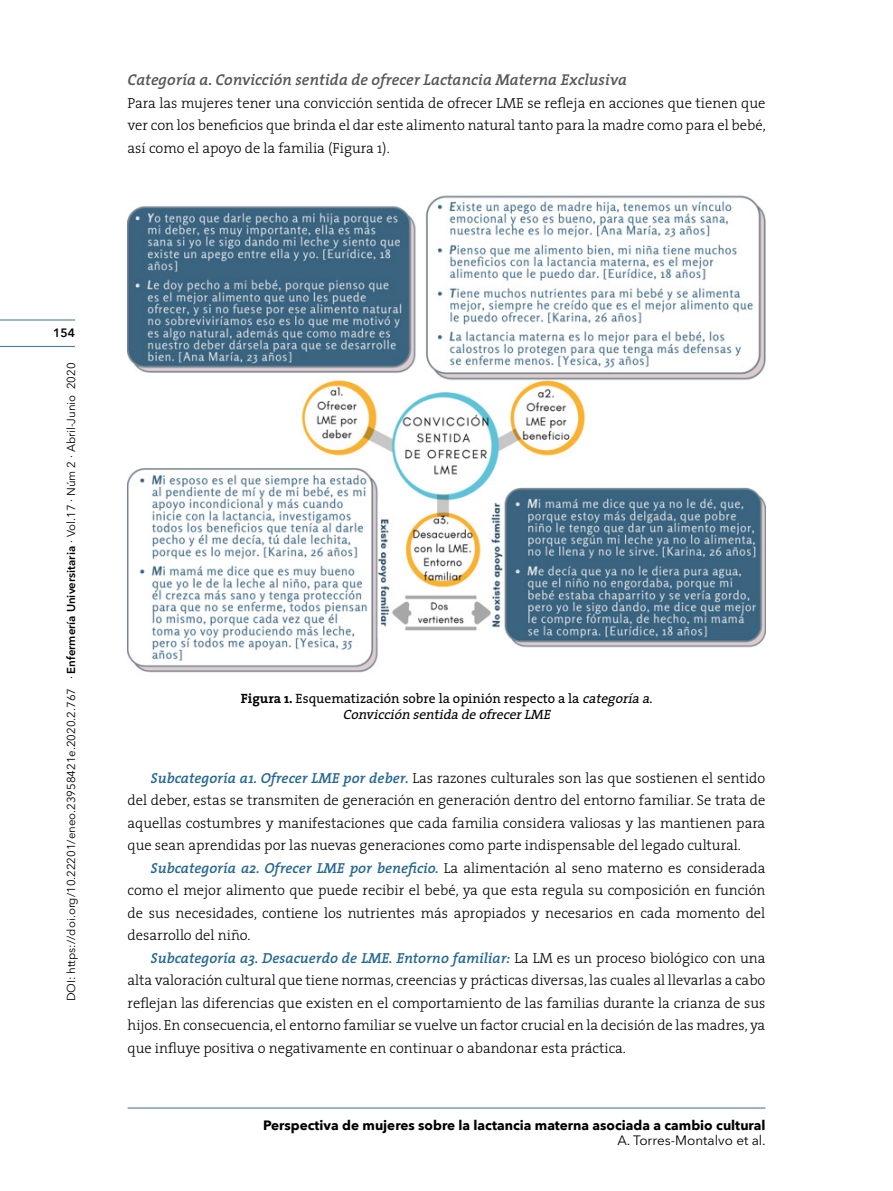
<style>
.page{position:relative;width:893px;height:1191px;background:#fff}
.page>*{position:absolute;margin:0;border:0;box-sizing:border-box;transform-origin:0 0}
.t1{font:italic 600 15.75px "The Serif";color:#54565a}
.t2{font:300 14.55px/22.5px "The Serif";color:#000;text-align:justify}
.t3{font:13.5px/16.5px "The Serif";color:#000;text-align:center}
.t4{font:700 13.5px "Avenir Next";color:#000}
.t5{font:13.5px "Avenir Next LT Pro";color:#000}
.t6{font:600 12px "Avenir Next LT Pro";color:#000}
.t7{font:11.4px "Avenir Next LT Pro";color:#000}
.s1{font-weight:600}
.s2{font-weight:700}
.s3{font-style:italic}
.s4{font-weight:600;font-style:italic;color:#25678f}
</style>
<div class="page">
<hr style="left:128px;top:1107px;width:637px;height:1px;background:#4d7da2">
<hr style="left:0;top:346px;width:75px;height:1px;background:#4d7da2">
<hr style="left:0;top:319px;width:75px;height:1px;background:#4d7da2">
<img style="left:128px;top:195px;width:637px;height:478px">
<p class="t1" style="left:128px;top:67px;width:501px">Categoría a. Convicción sentida de ofrecer Lactancia Materna Exclusiva</p>
<p class="t2" style="left:128px;top:91px;width:640px">Para las mujeres tener una convicción sentida de ofrecer LME se refleja en acciones que tienen que ver con los beneficios que brinda el dar este alimento natural tanto para la madre como para el bebé, así como el apoyo de la familia (Figura 1).</p>
<p class="t6" style="left:53px;top:326px;width:23px">154</p>
<p class="t7" style="left:64px;top:1001px;width:640px;rotate:-90deg">DOI: https://doi.org/10.22201/eneo.23958421e.2020.2.767 · <span class="s1">Enfermería Universitaria</span> · Vol.17 · Núm 2 · Abril-Junio 2020</p>
<p class="t3" style="left:241px;top:689px;width:414px"><span class="s2">Figura 1.</span> Esquematización sobre la opinión respecto a la <span class="s3">categoría a</span>.<br><span class="s3">Convicción sentida deofrecerLME</span></p>
<p class="t2" style="left:128px;top:766px;width:639px;text-indent:23px"><span class="s4">Subcategoría a1. Ofrecer LME por deber.</span> Las razones culturales son las que sostienen el sentido del deber, estas se transmiten de generación en generación dentro del entorno familiar. Se trata de aquellas costumbres y manifestaciones que cada familia considera valiosas y las mantienen para que sean aprendidas por las nuevas generaciones como parte indispensable del legado cultural.</p>
<p class="t2" style="left:128px;top:856px;width:639px;text-indent:23px"><span class="s4">Subcategoría a2. Ofrecer LME por beneficio.</span> La alimentación al seno materno es considerada como el mejor alimento que puede recibir el bebé, ya que esta regula su composición en función de sus necesidades, contiene los nutrientes más apropiados y necesarios en cada momento del desarrollo del niño.</p>
<p class="t2" style="left:128px;top:946px;width:639px;text-indent:23px"><span class="s4">Subcategoría a3. Desacuerdo de LME. Entorno familiar:</span> La LM es un proceso biológico con una alta valoración cultural que tiene normas, creencias y prácticas diversas, las cuales al llevarlas a cabo reflejan las diferencias que existen en el comportamiento de las familias durante la crianza de sus hijos. En consecuencia, el entorno familiar se vuelve un factor crucial en la decisión de las madres, ya que influye positiva o negativamente en continuar o abandonar esta práctica.</p>
<p class="t4" style="left:263px;top:1113px;width:504px">Perspectiva de mujeres sobre la lactancia materna asociada a cambio cultural</p>
<p class="t5" style="left:617px;top:1132px;width:150px">A. Torres-Montalvo et al.</p>
</div>
